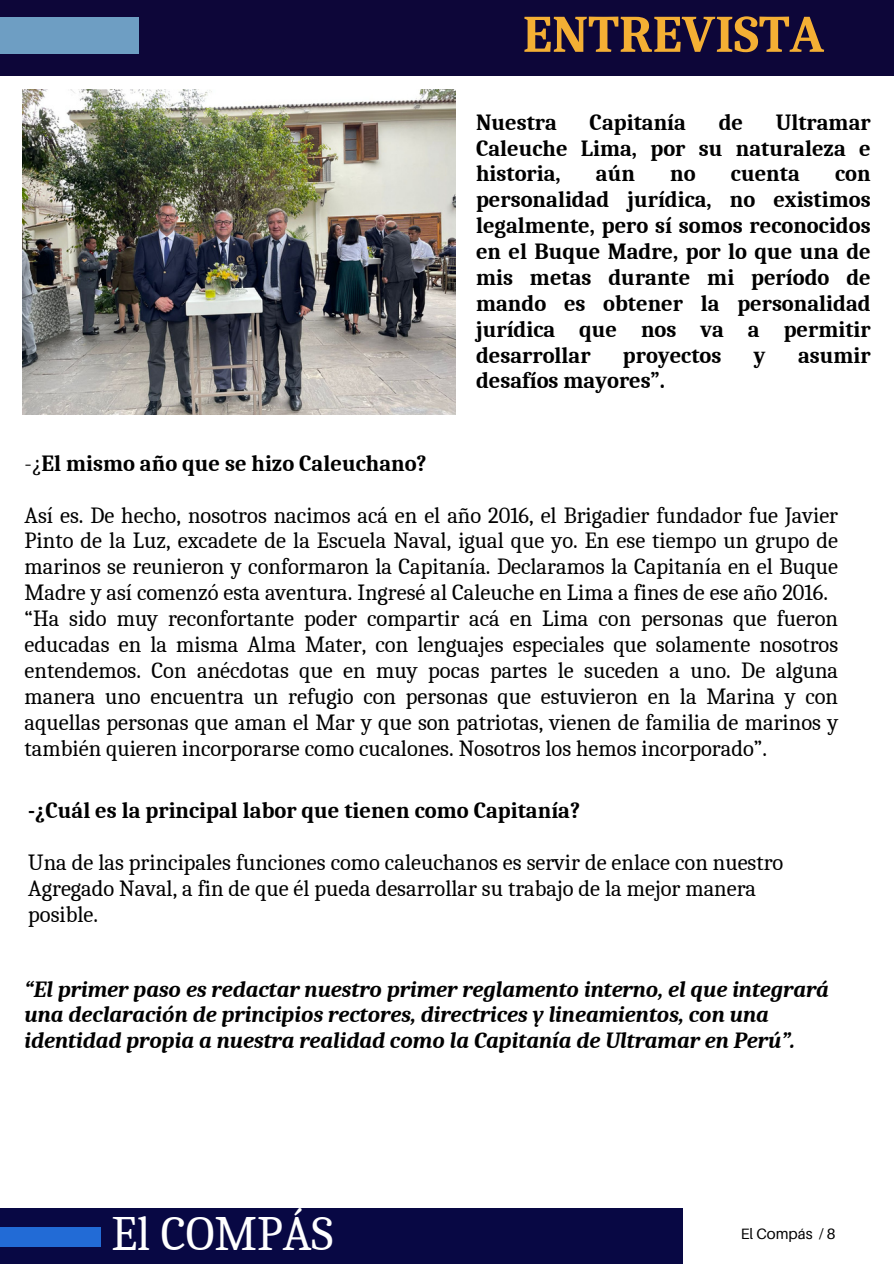
<style>
.page{position:relative;width:894px;height:1264px;background:#fff}
.page>*{position:absolute;margin:0;border:0;box-sizing:border-box;transform-origin:0 0}
.t1{font:700 52.5px "Caladea";color:#f4af34}
.t2{font:48px "Caladea";color:#fff}
.t3{font:22.5px/25.8px "Caladea";color:#000}
.t4{font:700 22.5px/25.8px "Caladea";color:#000;text-align:justify}
.t5{font:italic 700 22.5px/25.8px "Caladea";color:#000}
.t6{font:15px "Aileron";color:#000}
.s1{font-weight:400}
</style>
<div class="page">
<div style="left:0;top:0;width:893px;height:75px;background:#0d0639"></div>
<div style="left:0;top:17px;width:138px;height:37px;background:#6e9ec3"></div>
<div style="left:0;top:1207px;width:682px;height:56px;background:#080844"></div>
<div style="left:0;top:1227px;width:100px;height:19px;background:#226bd6"></div>
<img style="left:22px;top:89px;width:434px;height:325px">
<p class="t1" style="left:522px;top:5px;width:302px">ENTREVISTA</p>
<h2 class="t4" style="left:476px;top:109px;width:82px">Nuestra</h2>
<h2 class="t4" style="left:589px;top:109px;width:98px">Capitanía</h2>
<h2 class="t4" style="left:718px;top:109px;width:26px">de</h2>
<h2 class="t4" style="left:476px;top:109px;width:396px;text-indent:299px">Ultramar Caleuche Lima, por su naturaleza e historia,</h2>
<h2 class="t4" style="left:595px;top:161px;width:41px">aún</h2>
<h2 class="t4" style="left:670px;top:161px;width:27px">no</h2>
<h2 class="t4" style="left:730px;top:161px;width:70px">cuenta</h2>
<h2 class="t4" style="left:476px;top:161px;width:396px;text-indent:359px">con personalidad jurídica, no existimos legalmente, pero sí somos reconocidos en el Buque Madre, por lo que una de mis metas durante mi período de mando es obtener la personalidad jurídica que nos va a permitir desarrollar</h2>
<h2 class="t4" style="left:622px;top:342px;width:100px">proyectos</h2>
<h2 class="t4" style="left:753px;top:342px;width:13px">y</h2>
<h2 class="t4" style="left:797px;top:342px;width:74px">asumir</h2>
<h2 class="t4" style="left:476px;top:368px;width:190px">desafíos mayores”.</h2>
<h4 class="t4" style="left:25px;top:450px;width:403px"><span class="s1">-¿</span>El mismo año que se hizo Caleuchano?</h4>
<h3 class="t3" style="left:25px;top:502px;width:814px">Así es. De hecho, nosotros nacimos acá en el año 2016, el Brigadier fundador fue Javier Pinto de la Luz, excadete de la Escuela Naval, igual que yo. En ese tiempo un grupo de marinos se reunieron y conformaron la Capitanía. Declaramos la Capitanía en el Buque Madre y así comenzó esta aventura. Ingresé al Caleuche en Lima a fines de ese año 2016. “Ha sido muy reconfortante poder compartir acá en Lima con personas que fueron educadas en la misma Alma Mater, con lenguajes especiales que solamente nosotros entendemos. Con anécdotas que en muy pocas partes le suceden a uno. De alguna manera uno encuentra un refugio con personas que estuvieron en la Marina y con aquellas personas que aman el Mar y que son patriotas, vienen de familia de marinos y también quieren incorporarse como cucalones. Nosotros los hemos incorporado”.</h3>
<h4 class="t4" style="left:28px;top:797px;width:553px">-¿Cuál es la principal labor que tienen como Capitanía?</h4>
<h3 class="t3" style="left:28px;top:849px;width:756px">Una de las principales funciones como caleuchanos es servir de enlace con nuestro<br>Agregado Naval, a fin de que él pueda desarrollar su trabajo de la mejor manera posible.</h3>
<p class="t5" style="left:25px;top:976px;width:805px">“El primer paso es redactar nuestro primer reglamento interno, el que integrará una declaración de principios rectores, directrices y lineamientos, con una identidad propia a nuestra realidad como la Capitanía de Ultramar en Perú”.</p>
<h3 class="t2" style="left:111px;top:1206px;width:223px">El COMPÁS</h3>
<h4 class="t6" style="left:740px;top:1224px;width:96px">El Compás / 8</h4>
</div>
